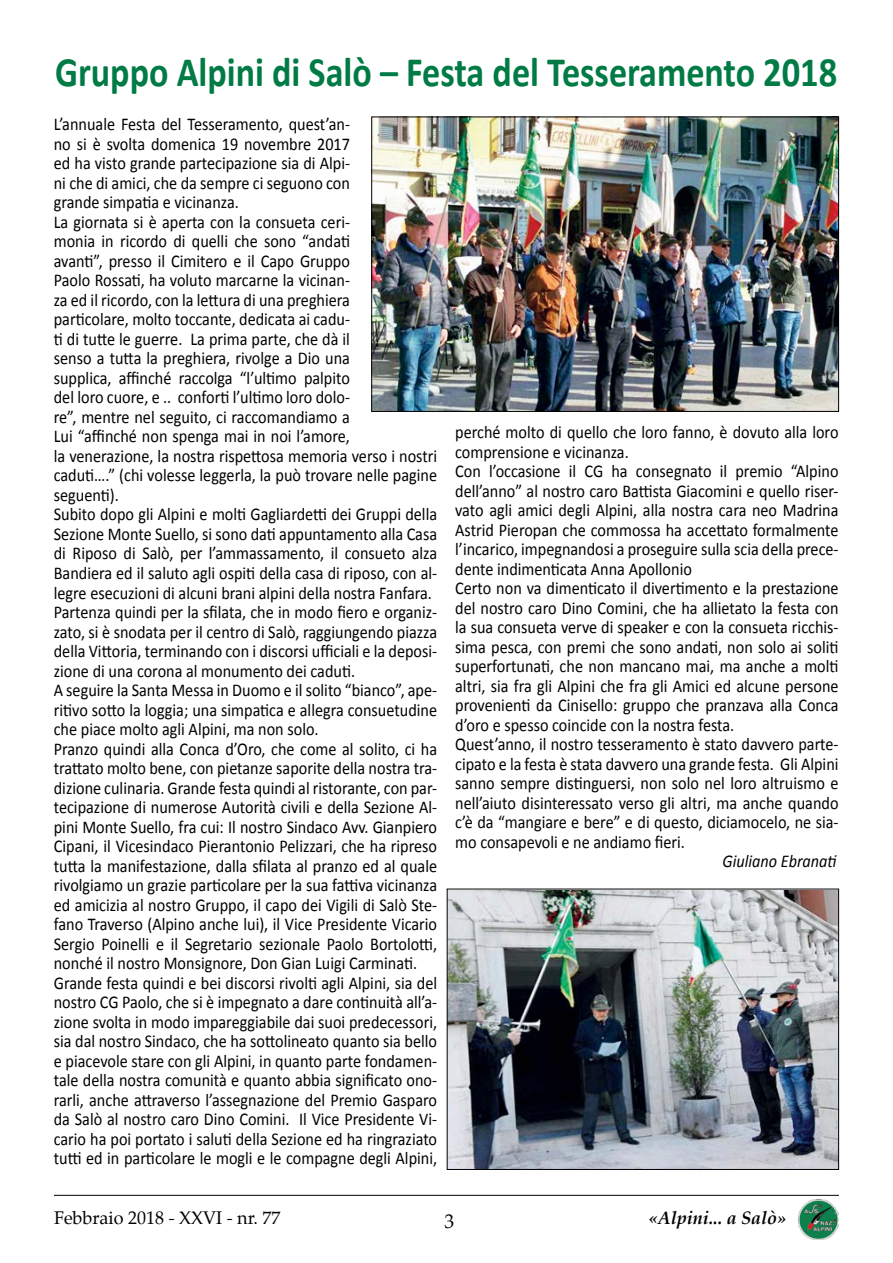
<style>
.page{position:relative;width:893px;height:1263px;background:#fff}
.page>*{position:absolute;margin:0;border:0;box-sizing:border-box;transform-origin:0 0}
.t1{font:700 42px "Calibri";color:#007b45;scale:.86 1}
.t2{font:19.5px "Palatino";color:#000}
.t3{font:18px/19.5px "Calibri";color:#000;scale:.9 1}
.t4{font:18px "Palatino";color:#000}
.t5{font:italic 700 18px "Palatino";color:#000}
.t6{font:italic 18px "Calibri";color:#000;scale:.9 1}
</style>
<div class="page">
<hr style="left:54px;top:1195px;width:785px;height:1px;background:#000">
<img style="left:799px;top:1200px;width:40px;height:39px">
<img style="left:373px;top:119px;width:464px;height:291px">
<div style="left:371px;top:117px;width:468px;height:295px;border:1px solid #000"></div>
<img style="left:449px;top:891px;width:388px;height:277px">
<div style="left:447px;top:889px;width:392px;height:281px;border:1px solid #000"></div>
<h1 class="t1" style="left:55px;top:45px;width:911px">Gruppo Alpini di Salò – Festa del Tesseramento 2018</h1>
<p class="t3" style="left:54px;top:115px;width:427px">L’annuale Festa del Tesseramento, quest’an-<br>no si è svolta domenica 19 novembre 2017<br>ed ha visto grande partecipazione sia di Alpi-<br>ni che di amici, che da sempre ci seguono con<br>grande simpatia e vicinanza.<br>La giornata si è aperta con la consueta ceri-<br>monia in ricordo di quelli che sono “andati<br>avanti”, presso il Cimitero e il Capo Gruppo<br>Paolo Rossati, ha voluto marcarne la vicinan-<br>za ed il ricordo, con la lettura di una preghiera<br>particolare, molto toccante, dedicata ai cadu-<br>ti di tutte le guerre. La prima parte, che dà il<br>senso a tutta la preghiera, rivolge a Dio una<br>supplica, affinché raccolga “l’ultimo palpito<br>del loro cuore, e .. conforti l’ultimo loro dolo-<br>re”, mentre nel seguito, ci raccomandiamo a<br>Lui “affinché non spenga mai in noi l’amore,<br>la venerazione, la nostra rispettosa memoria verso i nostri caduti….” (chi volesse leggerla, la può trovare nelle pagine seguenti).<br>Subito dopo gli Alpini e molti Gagliardetti dei Gruppi della Sezione Monte Suello, si sono dati appuntamento alla Casa di Riposo di Salò, per l’ammassamento, il consueto alza Bandiera ed il saluto agli ospiti della casa di riposo, con al&shy;legre esecuzioni di alcuni brani alpini della nostra Fanfara.<br>Partenza quindi per la sfilata, che in modo fiero e organiz&shy;zato, si è snodata per il centro di Salò, raggiungendo piazza della Vittoria, terminando con i discorsi ufficiali e la deposi&shy;zione di una corona al monumento dei caduti.<br>A seguire la Santa Messa in Duomo e il solito “bianco”, ape&shy;ritivo sotto la loggia; una simpatica e allegra consuetudine che piace molto agli Alpini, ma non solo.<br>Pranzo quindi alla Conca d’Oro, che come al solito, ci ha trattato molto bene, con pietanze saporite della nostra tra&shy;dizione culinaria. Grande festa quindi al ristorante, con par&shy;tecipazione di numerose Autorità civili e della Sezione Al&shy;pini Monte Suello, fra cui: Il nostro Sindaco Avv. Gianpiero Cipani, il Vicesindaco Pierantonio Pelizzari, che ha ripreso tutta la manifestazione, dalla sfilata al pranzo ed al quale rivolgiamo un grazie particolare per la sua fattiva vicinanza ed amicizia al nostro Gruppo, il capo dei Vigili di Salò Ste&shy;fano Traverso (Alpino anche lui), il Vice Presidente Vicario Sergio Poinelli e il Segretario sezionale Paolo Bortolotti, nonché il nostro Monsignore, Don Gian Luigi Carminati.<br>Grande festa quindi e bei discorsi rivolti agli Alpini, sia del nostro CG Paolo, che si è impegnato a dare continuità all’a&shy;zione svolta in modo impareggiabile dai suoi predecessori, sia dal nostro Sindaco, che ha sottolineato quanto sia bello e piacevole stare con gli Alpini, in quanto parte fondamen&shy;tale della nostra comunità e quanto abbia significato ono&shy;rarli, anche attraverso l’assegnazione del Premio Gasparo da Salò al nostro caro Dino Comini. Il Vice Presidente Vi&shy;cario ha poi portato i saluti della Sezione ed ha ringraziato tutti ed in particolare le mogli e le compagne degli Alpini,</p>
<p class="t3" style="left:455px;top:422px;width:427px">perché molto di quello che loro fanno, è dovuto alla loro comprensione e vicinanza.<br>Con l’occasione il CG ha consegnato il premio “Alpino dell’anno” al nostro caro Battista Giacomini e quello riser&shy;vato agli amici degli Alpini, alla nostra cara neo Madrina Astrid Pieropan che commossa ha accettato formalmente l’incarico, impegnandosi a proseguire sulla scia della prece&shy;dente indimenticata Anna Apollonio<br>Certo non va dimenticato il divertimento e la prestazione del nostro caro Dino Comini, che ha allietato la festa con la sua consueta verve di speaker e con la consueta ricchis&shy;sima pesca, con premi che sono andati, non solo ai soliti superfortunati, che non mancano mai, ma anche a molti altri, sia fra gli Alpini che fra gli Amici ed alcune persone provenienti da Cinisello: gruppo che pranzava alla Conca d’oro e spesso coincide con la nostra festa.<br>Quest’anno, il nostro tesseramento è stato davvero parte&shy;cipato e la festa è stata davvero una grande festa. Gli Alpini sanno sempre distinguersi, non solo nel loro altruismo e nell’aiuto disinteressato verso gli altri, ma anche quando c’è da “mangiare e bere” e di questo, diciamocelo, ne sia&shy;mo consapevoli e ne andiamo fieri.</p>
<p class="t6" style="left:722px;top:849px;width:129px">Giuliano Ebranati</p>
<p class="t4" style="left:54px;top:1206px;width:228px">Febbraio 2018 - XXVI - nr. 77</p>
<p class="t2" style="left:445px;top:1209px;width:11px">3</p>
<p class="t5" style="left:649px;top:1207px;width:139px">«Alpini... a Salò»</p>
</div>
